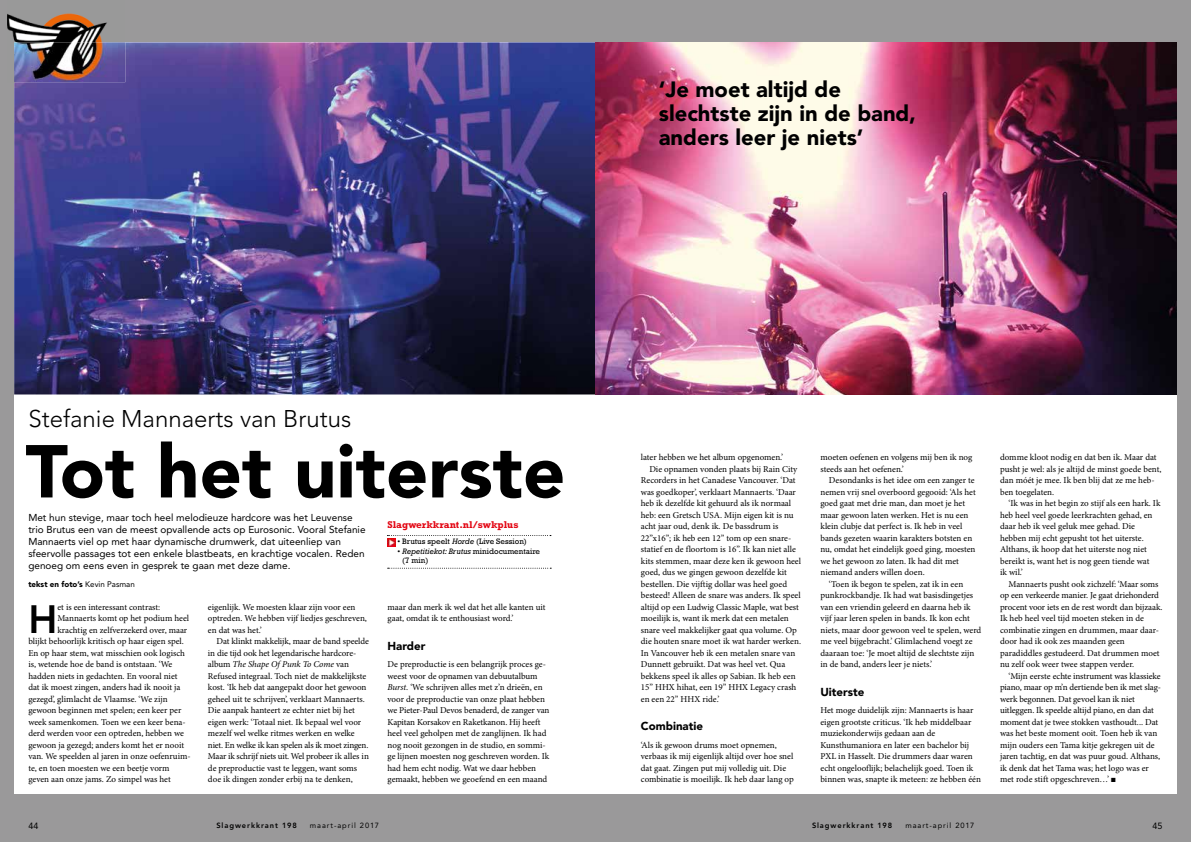
<style>
.page{position:relative;width:1191px;height:842px;background:#9a999a}
.page>*{position:absolute;margin:0;border:0;box-sizing:border-box;transform-origin:0 0}
.t1{font:900 74px "Avenir LT Std";color:#000}
.t2{font:800 39.2px "Avenir LT Std";color:#000}
.t3{font:300 24px "Avenir LT Std";color:#000}
.t4{font:900 22px/24px "Avenir LT Std";color:#000}
.t5{font:900 11.5px "Avenir LT Std";color:#000}
.t6{font:10px/12px "Avenir LT Std";color:#000}
.t7{font:700 10px "Rockwell Std";color:#e30613}
.t8{font:9px/11.5px "Minion Pro";letter-spacing:-.005em;color:#000}
.t9{font:9px "Avenir LT Std";color:#000}
.t10{font:8px/9.7px "Rockwell Std";color:#000}
.t11{font:900 8px "Avenir LT Std";color:#000}
.t12{font:800 7.5px "Avenir LT Std";letter-spacing:.125em;color:#000}
.t13{font:7.5px "Avenir LT Std";letter-spacing:.125em;color:#000}
.s1{font-weight:400}
.s2{font-style:italic}
</style>
<div class="page">
<div style="left:14px;top:43px;width:1162px;height:751px;background:#fff"></div>
<img style="left:14px;top:42px;width:1162px;height:352px">
<svg style="left:387px;top:535px;width:164px;height:12px"></svg>
<svg style="left:388px;top:568px;width:163px;height:1px"></svg>
<img style="left:7px;top:13px;width:100px;height:29px">
<img style="left:14px;top:42px;width:111px;height:40px">
<h3 class="t4" style="left:659px;top:78px;width:259px">‘Je moet altijd de slechtste zijn in de band, anders leer je niets’</h3>
<h3 class="t3" style="left:28px;top:405px;width:324px">Stefanie Mannaerts van Brutus</h3>
<h1 class="t1" style="left:26px;top:427px;width:541px">Tot het uiterste</h1>
<p class="t6" style="left:28px;top:511px;width:339px">Met hun stevige, maar toch heel melodieuze hardcore was het Leuvense trio Brutus een van de meest opvallende acts op Eurosonic. Vooral Stefanie Mannaerts viel op met haar dynamische drumwerk, dat uiteenliep van sfeervolle passages tot een enkele blastbeats, en krachtige vocalen. Reden genoeg om eens even in gesprek te gaan met deze dame.</p>
<h2 class="t2" style="left:28px;top:596px;width:31px">H</h2>
<p class="t8" style="left:57px;top:601px;width:104px">et is een interessant contrast:</p>
<p class="t11" style="left:28px;top:579px;width:108px">tekst en foto’s <span class="s1">Kevin Pasman</span></p>
<p class="t8" style="left:208px;top:601px;width:161px">eigenlijk. We moesten klaar zijn voor een optreden. We hebben vijf liedjes geschreven, en dat was het.’</p>
<p class="t8" style="left:208px;top:636px;width:162px;text-indent:9px">Dat klinkt makkelijk, maar de band speelde in die tijd ook het legendarische hardcore&shy;album <span class="s2">The Shape Of Punk To Come</span> van Refused integraal. Toch niet de makkelijkste kost. ‘Ik heb dat aangepakt door het gewoon geheel uit te schrijven’, verklaart Mannaerts.<br>Die aanpak hanteert ze echter niet bij het eigen werk: ‘Totaal niet. Ik bepaal wel voor mezelf wel welke ritmes werken en welke niet. En welke ik kan spelen als ik moet zingen.<br>Maar ik schrijf niets uit. Wel probeer ik alles in de preproductie vast te leggen, want soms doe ik dingen zonder erbij na te denken,</p>
<p class="t8" style="left:57px;top:613px;width:133px">Mannaerts komt op het podium heel</p>
<p class="t8" style="left:57px;top:624px;width:131px">krachtig en zelfverzekerd over, maar</p>
<p class="t8" style="left:28px;top:636px;width:157px">blijkt behoorlijk kritisch op haar eigen spel.</p>
<p class="t8" style="left:28px;top:647px;width:158px">En op haar stem, wat misschien ook logisch</p>
<p class="t8" style="left:28px;top:659px;width:146px">is, wetende hoe de band is ontstaan. ‘We</p>
<p class="t8" style="left:28px;top:670px;width:151px">hadden niets in gedachten. En vooral niet</p>
<p class="t8" style="left:28px;top:682px;width:154px">dat ik moest zingen, anders had ik nooit ja</p>
<p class="t8" style="left:28px;top:693px;width:141px">gezegd’, glimlacht de Vlaamse. ‘We zijn</p>
<p class="t8" style="left:28px;top:705px;width:154px">gewoon beginnen met spelen; een keer per</p>
<p class="t8" style="left:28px;top:716px;width:159px">week samenkomen. Toen we een keer bena-</p>
<p class="t8" style="left:28px;top:728px;width:157px">derd werden voor een optreden, hebben we</p>
<p class="t8" style="left:28px;top:739px;width:157px">gewoon ja gezegd; anders komt het er nooit</p>
<p class="t8" style="left:28px;top:751px;width:164px">van. We speelden al jaren in onze oefenruim-</p>
<p class="t8" style="left:28px;top:762px;width:143px">te, en toen moesten we een beetje vorm</p>
<p class="t8" style="left:28px;top:774px;width:144px">geven aan onze jams. Zo simpel was het</p>
<p class="t7" style="left:387px;top:519px;width:133px">Slagwerkkrant.nl/swkplus</p>
<p class="t10" style="left:397px;top:536px;width:131px">• Brutus speelt <span class="s2">Horde</span> (Live Session)</p>
<p class="t10" style="left:402px;top:546px;width:139px;text-indent:-5px">• <span class="s2">Repetitiekot: Brutus</span> minidocumentaire (7 min)</p>
<p class="t8" style="left:387px;top:601px;width:159px">maar dan merk ik wel dat het alle kanten uit gaat, omdat ik te enthousiast word.’</p>
<p class="t5" style="left:387px;top:639px;width:39px">Harder</p>
<p class="t8" style="left:387px;top:659px;width:163px">De preproductie is een belangrijk proces ge&shy;weest voor de opnamen van debuutalbum <span class="s2">Burst</span>. ‘We schrijven alles met z’n drieën, en voor de preproductie van onze plaat hebben we Pieter-Paul Devos benaderd, de zanger van Kapitan Korsakov en Raketkanon. Hij heeft heel veel geholpen met de zanglijnen. Ik had nog nooit gezongen in de studio, en sommi&shy;ge lijnen moesten nog geschreven worden. Ik had hem echt nodig. Wat we daar hebben gemaakt, hebben we geoefend en een maand</p>
<p class="t8" style="left:641px;top:452px;width:144px">later hebben we het album opgenomen.’</p>
<p class="t8" style="left:649px;top:463px;width:149px">Die opnamen vonden plaats bij Rain City</p>
<p class="t8" style="left:641px;top:475px;width:156px">Recorders in het Canadese Vancouver. ‘Dat</p>
<p class="t8" style="left:641px;top:486px;width:157px">was goedkoper’, verklaart Mannaerts. ‘Daar</p>
<p class="t8" style="left:641px;top:498px;width:152px">heb ik dezelfde kit gehuurd als ik normaal</p>
<p class="t8" style="left:641px;top:509px;width:154px">heb: een Gretsch USA. Mijn eigen kit is nu</p>
<p class="t8" style="left:641px;top:521px;width:139px">acht jaar oud, denk ik. De bassdrum is</p>
<p class="t8" style="left:641px;top:532px;width:152px">22”x16”; ik heb een 12” tom op een snare-</p>
<p class="t8" style="left:641px;top:544px;width:157px">statief en de floortom is 16”. Ik kan niet alle</p>
<p class="t8" style="left:641px;top:555px;width:162px">kits stemmen, maar deze ken ik gewoon heel</p>
<p class="t8" style="left:641px;top:567px;width:148px">goed, dus we gingen gewoon dezelfde kit</p>
<p class="t8" style="left:641px;top:578px;width:148px">bestellen. Die vijftig dollar was heel goed</p>
<p class="t8" style="left:641px;top:590px;width:161px">besteed! Alleen de snare was anders. Ik speel</p>
<p class="t8" style="left:641px;top:601px;width:160px">altijd op een Ludwig Classic Maple, wat best</p>
<p class="t8" style="left:641px;top:613px;width:149px">moeilijk is, want ik merk dat een metalen</p>
<p class="t8" style="left:641px;top:624px;width:158px">snare veel makkelijker gaat qua volume. Op</p>
<p class="t8" style="left:641px;top:636px;width:162px">die houten snare moet ik wat harder werken.</p>
<p class="t8" style="left:641px;top:647px;width:156px">In Vancouver heb ik een metalen snare van</p>
<p class="t8" style="left:641px;top:659px;width:146px">Dunnett gebruikt. Dat was heel vet. Qua</p>
<p class="t8" style="left:641px;top:670px;width:156px">bekkens speel ik alles op Sabian. Ik heb een</p>
<p class="t8" style="left:641px;top:682px;width:157px">15” HHX hihat, een 19” HHX Legacy crash</p>
<p class="t8" style="left:641px;top:693px;width:80px">en een 22” HHX ride.’</p>
<p class="t5" style="left:641px;top:719px;width:64px">Combinatie</p>
<p class="t8" style="left:641px;top:739px;width:154px">‘Als ik gewoon drums moet opnemen, verbaas ik mij eigenlijk altijd over hoe snel dat gaat. Zingen put mij volledig uit. Die combinatie is moeilijk. Ik heb daar lang op</p>
<p class="t8" style="left:820px;top:452px;width:153px">moeten oefenen en volgens mij ben ik nog steeds aan het oefenen.’</p>
<p class="t8" style="left:820px;top:475px;width:157px;text-indent:9px">Desondanks is het idee om een zanger te nemen vrij snel overboord gegooid: ‘Als het goed gaat met drie man, dan moet je het maar gewoon laten werken. Het is nu een klein clubje dat perfect is. Ik heb in veel bands gezeten waarin karakters botsten en nu, omdat het eindelijk goed ging, moesten we het gewoon zo laten. Ik had dit met niemand anders willen doen.</p>
<p class="t8" style="left:820px;top:578px;width:162px;text-indent:9px">‘Toen ik begon te spelen, zat ik in een punkrockbandje. Ik had wat basisdingetjes van een vriendin geleerd en daarna heb ik vijf jaar leren spelen in bands. Ik kon echt niets, maar door gewoon veel te spelen, werd me veel bijgebracht.’ Glimlachend voegt ze daaraan toe: ‘Je moet altijd de slechtste zijn in de band, anders leer je niets.’</p>
<p class="t5" style="left:820px;top:685px;width:46px">Uiterste</p>
<p class="t8" style="left:820px;top:705px;width:162px">Het moge duidelijk zijn: Mannaerts is haar eigen grootste criticus. ‘Ik heb middelbaar muziekonderwijs gedaan aan de Kunsthumaniora en later een bachelor bij PXL in Hasselt. Die drummers daar waren echt ongelooflijk; belachelijk goed. Toen ik binnen was, snapte ik meteen: ze hebben één</p>
<p class="t8" style="left:1000px;top:452px;width:163px">domme kloot nodig en dat ben ik. Maar dat pusht je wel: als je altijd de minst goede bent, dan móét je mee. Ik ben blij dat ze me heb&shy;ben toegelaten.</p>
<p class="t8" style="left:1000px;top:498px;width:162px;text-indent:9px">‘Ik was in het begin zo stijf als een hark. Ik heb heel veel goede leerkrachten gehad, en daar heb ik veel geluk mee gehad. Die hebben mij echt gepusht tot het uiterste.<br>Althans, ik hoop dat het uiterste nog niet bereikt is, want het is nog geen tiende wat<br>ik wil.’</p>
<p class="t8" style="left:1000px;top:578px;width:164px;text-indent:9px">Mannaerts pusht ook zichzelf: ‘Maar soms op een verkeerde manier. Je gaat driehonderd procent voor iets en de rest wordt dan bijzaak.<br>Ik heb heel veel tijd moeten steken in de combinatie zingen en drummen, maar daar&shy;door had ik ook zes maanden geen paradiddles gestudeerd. Dat drummen moet nu zelf ook weer twee stappen verder.</p>
<p class="t8" style="left:1000px;top:670px;width:162px;text-indent:9px">‘Mijn eerste echte instrument was klassieke piano, maar op m’n dertiende ben ik met slag&shy;werk begonnen. Dat gevoel kan ik niet uitleggen. Ik speelde altijd piano, en dan dat moment dat je twee stokken vasthoudt... Dat was het beste moment ooit. Toen heb ik van mijn ouders een Tama kitje gekregen uit de jaren tachtig, en dat was puur goud. Althans, ik denk dat het Tama was; het logo was er met rode stift opgeschreven…’ ■</p>
<p class="t9" style="left:28px;top:820px;width:12px">44</p>
<p class="t12" style="left:216px;top:821px;width:82px">Slagwerkkrant 198</p>
<p class="t13" style="left:310px;top:821px;width:71px">maart-april 2017</p>
<p class="t12" style="left:812px;top:821px;width:82px">Slagwerkkrant 198</p>
<p class="t13" style="left:905px;top:821px;width:71px">maart-april 2017</p>
<p class="t9" style="left:1152px;top:820px;width:12px">45</p>
</div>
